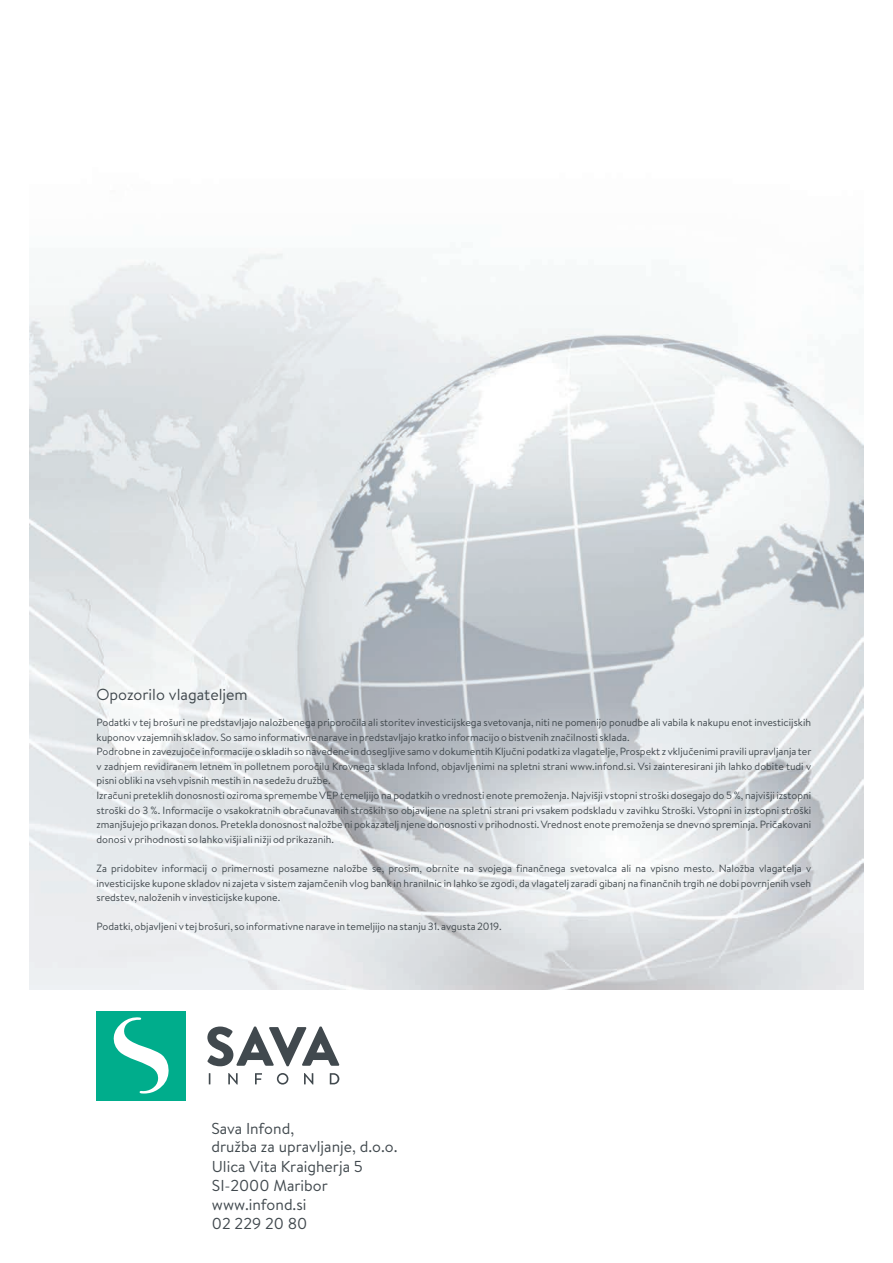
<style>
.page{position:relative;width:893px;height:1263px;background:#fff}
.page>*{position:absolute;margin:0;border:0;box-sizing:border-box;transform-origin:0 0}
.t1{font:15.9px "Brandon Text";color:#41494e}
.t2{font:15.75px/19px "Brandon Text";color:#41494e}
.t3{font:10.5px/14.5px "Brandon Text";color:#41494e}
</style>
<div class="page">
<img style="left:30px;top:253px;width:834px;height:737px">
<div style="left:97px;top:1011px;width:89px;height:89px;background:#00ad8c"></div>
<svg style="left:113px;top:1017px;width:56px;height:76px"></svg>
<svg style="left:207px;top:1026px;width:132px;height:40px"></svg>
<svg style="left:228px;top:1073px;width:10px;height:11px"></svg>
<svg style="left:255px;top:1073px;width:7px;height:11px"></svg>
<svg style="left:277px;top:1073px;width:11px;height:11px"></svg>
<svg style="left:304px;top:1073px;width:9px;height:11px"></svg>
<svg style="left:330px;top:1073px;width:9px;height:11px"></svg>
<h1 class="t1" style="left:96px;top:689px;width:153px">Opozorilo vlagateljem</h1>
<p class="t3" style="left:97px;top:717px;width:716px">Podatki v tej brošuri ne predstavljajo naložbenega priporočila ali storitev investicijskega svetovanja, niti ne pomenijo ponudbe ali vabila k nakupu enot investicijskih kuponov vzajemnih skladov. So samo informativne narave in predstavljajo kratko informacijo o bistvenih značilnosti sklada.<br>Podrobne in zavezujoče informacije o skladih so navedene in dosegljive samo v dokumentih Ključni podatki za vlagatelje, Prospekt z vključenimi pravili upravljanja ter v zadnjem revidiranem letnem in polletnem poročilu Krovnega sklada Infond, objavljenimi na spletni strani www.infond.si. Vsi zainteresirani jih lahko dobite tudi v pisni obliki na vseh vpisnih mestih in na sedežu družbe.<br>Izračuni preteklih donosnosti oziroma spremembe VEP temeljijo na podatkih o vrednosti enote premoženja. Najvišji vstopni stroški dosegajo do 5 %, najvišji izstopni stroški do 3 %. Informacije o vsakokratnih obračunavanih stroških so objavljene na spletni strani pri vsakem podskladu v zavihku Stroški. Vstopni in izstopni stroški zmanjšujejo prikazan donos. Pretekla donosnost naložbe ni pokazatelj njene donosnosti v prihodnosti. Vrednost enote premoženja se dnevno spreminja. Pričakovani donosi v prihodnosti so lahko višji ali nižji od prikazanih.</p>
<p class="t3" style="left:97px;top:863px;width:716px;text-align:justify">Za pridobitev informacij o primernosti posamezne naložbe se, prosim, obrnite na svojega finančnega svetovalca ali na vpisno mesto. Naložba vlagatelja v investicijske kupone skladov ni zajeta v sistem zajamčenih vlog bank in hranilnic in lahko se zgodi, da vlagatelj zaradi gibanj na finančnih trgih ne dobi povrnjenih vseh sredstev, naloženih v investicijske kupone.</p>
<p class="t3" style="left:97px;top:921px;width:406px">Podatki, objavljeni v tej brošuri, so informativne narave in temeljijo na stanju 31. avgusta 2019.</p>
<h2 class="t2" style="left:211px;top:1121px;width:188px">Sava Infond,<br>družba za upravljanje, d.o.o.<br>Ulica Vita Kraigherja 5<br>SI-2000 Maribor www.infond.si<br>02 229 20 80</h2>
</div>
